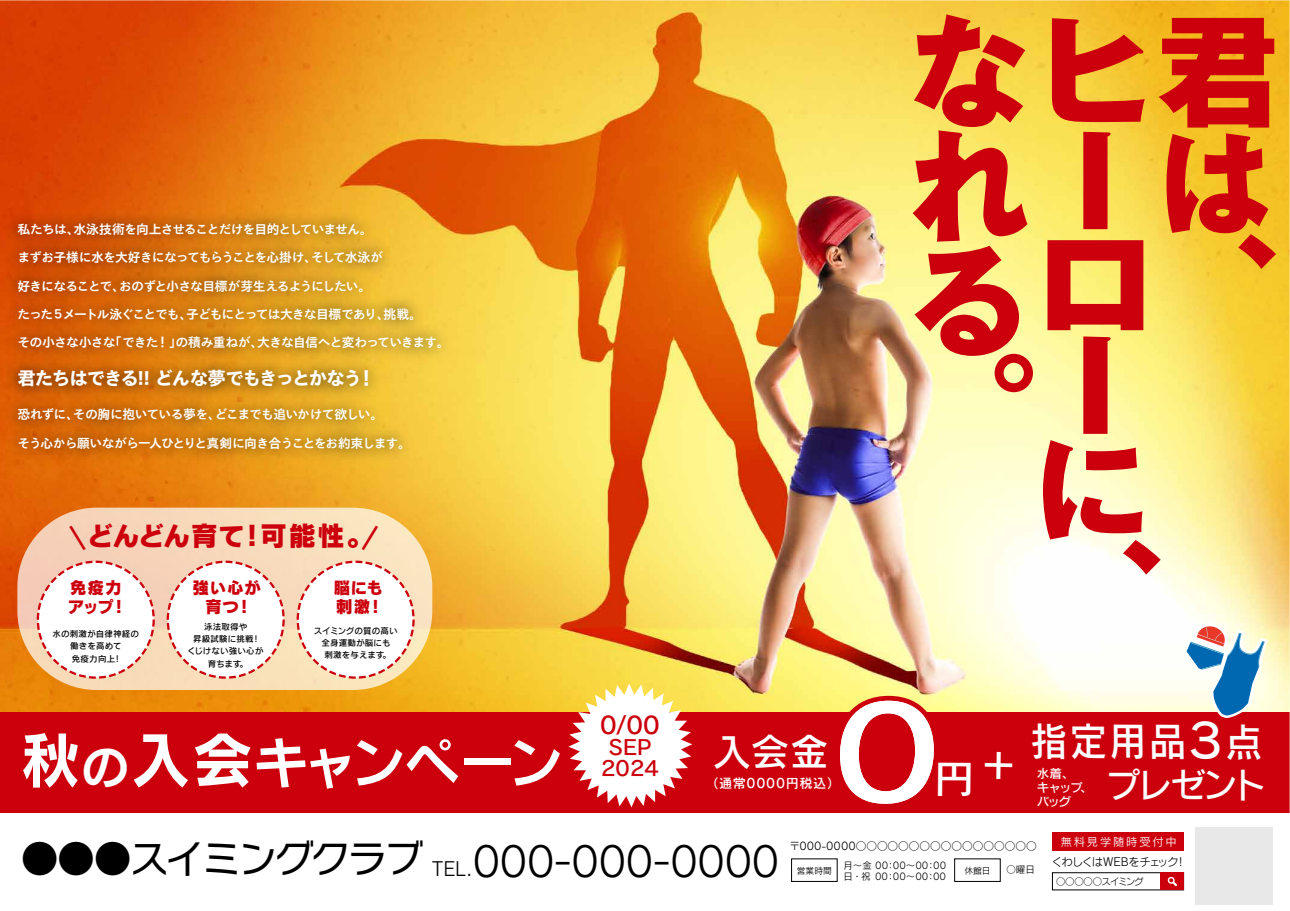
<style>
.page{position:relative;width:1290px;height:911px;background:#fff}
.page>*{position:absolute;margin:0;border:0;box-sizing:border-box;transform-origin:0 0}
.t1{font:800 134.12px "Gothic MB101 Pr 5";color:#cc000d}
.t2{font:126.12px "Rodin Cattleya Pro DB";color:#fff;scale:1.3 1}
.t3{font:800 122.25px/114.9px "Gothic MB101 Pr 5";color:#cc000d}
.t4{font:800 120.88px "Gothic MB101 Pr 5";color:#cc000d}
.t5{font:800 114.25px "Gothic MB101 Pr 5";color:#cc000d}
.t6{font:800 110px "Gothic MB101 Pr 5";color:#cc000d;scale:1.11 1}
.t7{font:56px "Rodin Cattleya Pro B";letter-spacing:-.13em;color:#fff}
.t8{font:40.62px "Rodin Cattleya Pro M";letter-spacing:-.035em;color:#000}
.t9{font:39.5px "Rodin Cattleya Pro DB";color:#fff;scale:.94 1}
.t10{font:38.88px "Rodin Cattleya Pro DB";color:#fff;scale:1.07 1}
.t11{font:38px "Rodin Cattleya Pro DB";color:#fff}
.t12{font:37.88px "Typelabo N Std";letter-spacing:-.04em;color:#000}
.t13{font:35.5px "Rodin Cattleya Pro DB";letter-spacing:-.1em;color:#fff}
.t14{font:27.25px "Rodin Cattleya Pro EB";color:#cc000d}
.t15{font:23.5px "Rodin Cattleya Pro DB";color:#cc000d;scale:1.06 1}
.t16{font:20.38px "Rodin Cattleya Pro DB";letter-spacing:-.02em;color:#cc000d;scale:1.06 1}
.t17{font:18.5px "TB Gothic E";letter-spacing:-.07em;color:#fff}
.t18{font:16.75px/18.9px "Rodin Cattleya Pro EB";letter-spacing:.01em;color:#cc000d}
.t19{font:12.88px/28.1px "TB Gothic B";letter-spacing:-.07em;color:#fff}
.t20{font:12.88px "Rodin Cattleya Pro DB";letter-spacing:.05em;color:#fff}
.t21{font:12.38px/14.1px "Rodin Cattleya Pro DB";letter-spacing:-.13em;color:#fff}
.t22{font:11.25px "Rodin Cattleya Pro M";letter-spacing:-.07em;color:#000}
.t23{font:11.25px "Rodin Cattleya Pro M";letter-spacing:.165em;color:#fff}
.t24{font:10.62px "Rodin Cattleya Pro M";color:#000}
.t25{font:9.5px/11.1px "Rodin Cattleya Pro M";color:#000}
.t26{font:9.38px "Rodin Cattleya Pro M";letter-spacing:-.14em;color:#000}
.t27{font:8.75px "Rodin Cattleya Pro M";color:#000}
.t28{font:8.5px/12.2px "Rodin Cattleya Pro DB";letter-spacing:.02em;color:#000;text-align:center}
.s1{font-size:60.62px}
.s2{font-size:48.5px}
.s3{font-size:46.38px}
.s4{font-size:19px}
</style>
<div class="page">
<img style="left:0;top:0;width:1290px;height:905px">
<svg style="left:985px;top:751px;width:27px;height:28px"></svg>
<svg style="left:69px;top:525px;width:17px;height:25px"></svg>
<svg style="left:362px;top:525px;width:16px;height:25px"></svg>
<p class="t19" style="left:17px;top:215px;width:434px">私たちは、水泳技術を向上させることだけを目的としていません。<br>まずお子様に水を大好きになってもらうことを心掛け、そして水泳が<br>好きになることで、おのずと小さな目標が芽生えるようにしたい。<br>たった５メートル泳ぐことでも、子どもにとっては大きな目標であり、挑戦。<br>その小さな小さな「できた！」の積み重ねが、大きな自信へと変わっていきます。</p>
<h3 class="t17" style="left:17px;top:367px;width:360px">君たちはできる!! どんな夢でもきっとかなう！</h3>
<p class="t19" style="left:17px;top:400px;width:395px">恐れずに、その胸に抱いている夢を、どこまでも追いかけて欲しい。<br>そう心から願いながら一人ひとりと真剣に向き合うことをお約束します。</p>
<h3 class="t14" style="left:87px;top:516px;width:288px">どんどん育て！可能性。</h3>
<h3 class="t18" style="left:68px;top:577px;width:61px">免疫力アップ！</h3>
<h3 class="t18" style="left:193px;top:578px;width:70px;text-align:center">強い心が育つ！</h3>
<h3 class="t18" style="left:333px;top:577px;width:52px">脳にも刺激！</h3>
<p class="t28" style="left:52px;top:627px;width:88px">水の刺激が自律神経の働きを高めて<br>免疫力向上！</p>
<p class="t28" style="left:188px;top:620px;width:77px">泳法取得や<br>昇級試験に挑戦！くじけない強い心が育ちます。</p>
<p class="t28" style="left:314px;top:624px;width:85px">スイミングの質の高い全身運動が脳にも<br>刺激を与えます。</p>
<h3 class="t7" style="left:20px;top:725px;width:545px"><span class="s1">秋</span><span class="s2">の</span><span class="s1">入会</span>キャンペーン</h3>
<h3 class="t15" style="left:600px;top:709px;width:58px">0/00</h3>
<h3 class="t16" style="left:608px;top:733px;width:42px">SEP</h3>
<h3 class="t16" style="left:601px;top:754px;width:57px">2024</h3>
<h3 class="t3" style="left:908px;top:6px;width:367px">なヒ君</h3>
<h3 class="t5" style="left:1158px;top:88px;width:112px">は</h3>
<h3 class="t4" style="left:1162px;top:185px;width:115px">、</h3>
<h3 class="t3" style="left:908px;top:120px;width:121px">れる</h3>
<h1 class="t1" style="left:907px;top:300px;width:127px">。</h1>
<h3 class="t6" style="left:1034px;top:88px;width:70px">ー</h3>
<h3 class="t3" style="left:1034px;top:217px;width:111px">ロ</h3>
<h3 class="t6" style="left:1034px;top:293px;width:70px">ー</h3>
<h3 class="t5" style="left:1035px;top:395px;width:109px">に</h3>
<h3 class="t4" style="left:1047px;top:491px;width:115px">、</h3>
<h2 class="t2" style="left:829px;top:670px;width:92px">0</h2>
<h3 class="t9" style="left:1030px;top:715px;width:249px">指定用品<span class="s3">３</span>点</h3>
<h3 class="t11" style="left:712px;top:727px;width:118px">入会金</h3>
<h3 class="t10" style="left:933px;top:753px;width:41px">円</h3>
<h3 class="t13" style="left:1105px;top:761px;width:164px">プレゼント</h3>
<p class="t21" style="left:1037px;top:765px;width:58px">水着、<br>キャップ、バッグ</p>
<p class="t20" style="left:705px;top:774px;width:136px">（通常0000円税込）</p>
<h3 class="t12" style="left:21px;top:830px;width:403px">●●●スイミングクラブ</h3>
<p class="t23" style="left:1061px;top:834px;width:118px">無料見学随時受付中</p>
<h3 class="t8" style="left:432px;top:835px;width:349px"><span class="s4">TEL.</span>000-000-0000</h3>
<p class="t24" style="left:789px;top:839px;width:249px">〒000-0000○○○○○○○○○○○○○○○○○</p>
<p class="t25" style="left:843px;top:859px;width:104px">月～金 00：00～00：00日・祝 00：00～00：00</p>
<p class="t22" style="left:1052px;top:854px;width:136px">くわしくはWEBをチェック！</p>
<p class="t26" style="left:1056px;top:875px;width:89px">○○○○○スイミング</p>
<p class="t27" style="left:797px;top:864px;width:36px">営業時間</p>
<p class="t27" style="left:964px;top:865px;width:28px">休館日</p>
<p class="t25" style="left:1006px;top:864px;width:30px">○曜日</p>
</div>
